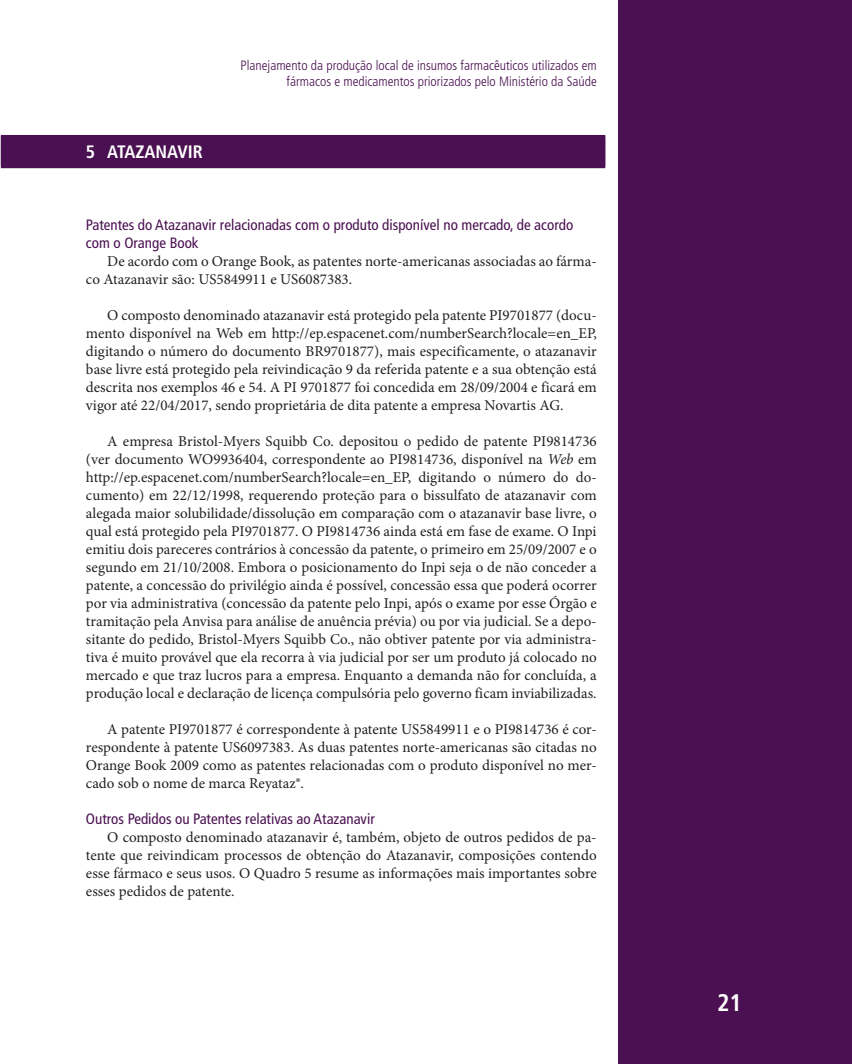
<style>
.page{position:relative;width:852px;height:1064px;background:#fff}
.page>*{position:absolute;margin:0;border:0;box-sizing:border-box;transform-origin:0 0}
.t1{font:700 condensed 24px "Frutiger LT Std";color:#fff}
.t2{font:700 condensed 18px "Frutiger LT Std";color:#fff}
.t3{font:15px/18px "Minion Pro";color:#231f20;text-align:justify}
.t4{font:condensed 15px/18px "Frutiger LT Std";color:#4a1051}
.t5{font:300 condensed 13.5px/16.2px "Frutiger LT Std";color:#4a1051;text-align:right}
.s1{font-style:italic}
</style>
<div class="page">
<div style="left:618px;top:0;width:233px;height:1064px;background:#4a1051"></div>
<div style="left:1px;top:135px;width:604px;height:31px;background:#4a1051"></div>
<div style="left:1px;top:137px;width:604px;height:31px;background:#4a1051"></div>
<p class="t2" style="left:86px;top:141px;width:118px">5 ATAZANAVIR</p>
<p class="t5" style="left:240px;top:57px;width:357px">Planejamento da produção local de insumos farmacêuticos utilizados em fármacos e medicamentos priorizados pelo Ministério da Saúde</p>
<p class="t4" style="left:86px;top:216px;width:488px">Patentes do Atazanavir relacionadas com o produto disponível no mercado, de acordo com o Orange Book</p>
<p class="t3" style="left:86px;top:252px;width:512px;text-indent:21px">De acordo com o Orange Book, as patentes norte-americanas associadas ao fárma&shy;co Atazanavir são: US5849911 e US6087383.</p>
<p class="t3" style="left:86px;top:306px;width:512px;text-indent:21px">O composto denominado atazanavir está protegido pela patente PI9701877 (docu&shy;mento disponível na Web em http://ep.espacenet.com/numberSearch?locale=en_EP, digitando o número do documento BR9701877), mais especificamente, o atazanavir base livre está protegido pela reivindicação 9 da referida patente e a sua obtenção está descrita nos exemplos 46 e 54. A PI 9701877 foi concedida em 28/09/2004 e ficará em vigor até 22/04/2017, sendo proprietária de dita patente a empresa Novartis AG.</p>
<p class="t3" style="left:86px;top:432px;width:512px;text-indent:21px">A empresa Bristol-Myers Squibb Co. depositou o pedido de patente PI9814736 (ver documento WO9936404, correspondente ao PI9814736, disponível na <span class="s1">Web</span> em http://ep.espacenet.com/numberSearch?locale=en_EP, digitando o número do do&shy;cumento) em 22/12/1998, requerendo proteção para o bissulfato de atazanavir com alegada maior solubilidade/dissolução em comparação com o atazanavir base livre, o qual está protegido pela PI9701877. O PI9814736 ainda está em fase de exame. O Inpi emitiu dois pareceres contrários à concessão da patente, o primeiro em 25/09/2007 e o segundo em 21/10/2008. Embora o posicionamento do Inpi seja o de não conceder a patente, a concessão do privilégio ainda é possível, concessão essa que poderá ocorrer por via administrativa (concessão da patente pelo Inpi, após o exame por esse Órgão e tramitação pela Anvisa para análise de anuência prévia) ou por via judicial. Se a depo&shy;sitante do pedido, Bristol-Myers Squibb Co., não obtiver patente por via administra&shy;tiva é muito provável que ela recorra à via judicial por ser um produto já colocado no mercado e que traz lucros para a empresa. Enquanto a demanda não for concluída, a produção local e declaração de licença compulsória pelo governo ficam inviabilizadas.</p>
<p class="t3" style="left:86px;top:720px;width:512px;text-indent:21px">A patente PI9701877 é correspondente à patente US5849911 e o PI9814736 é cor&shy;respondente à patente US6097383. As duas patentes norte-americanas são citadas no Orange Book 2009 como as patentes relacionadas com o produto disponível no mer&shy;cado sob o nome de marca Reyataz®.</p>
<p class="t4" style="left:86px;top:810px;width:290px">Outros Pedidos ou Patentes relativas ao Atazanavir</p>
<p class="t3" style="left:86px;top:828px;width:512px;text-indent:21px">O composto denominado atazanavir é, também, objeto de outros pedidos de pa&shy;tente que reivindicam processos de obtenção do Atazanavir, composições contendo esse fármaco e seus usos. O Quadro 5 resume as informações mais importantes sobre esses pedidos de patente.</p>
<h1 class="t1" style="left:716px;top:988px;width:26px">21</h1>
</div>
